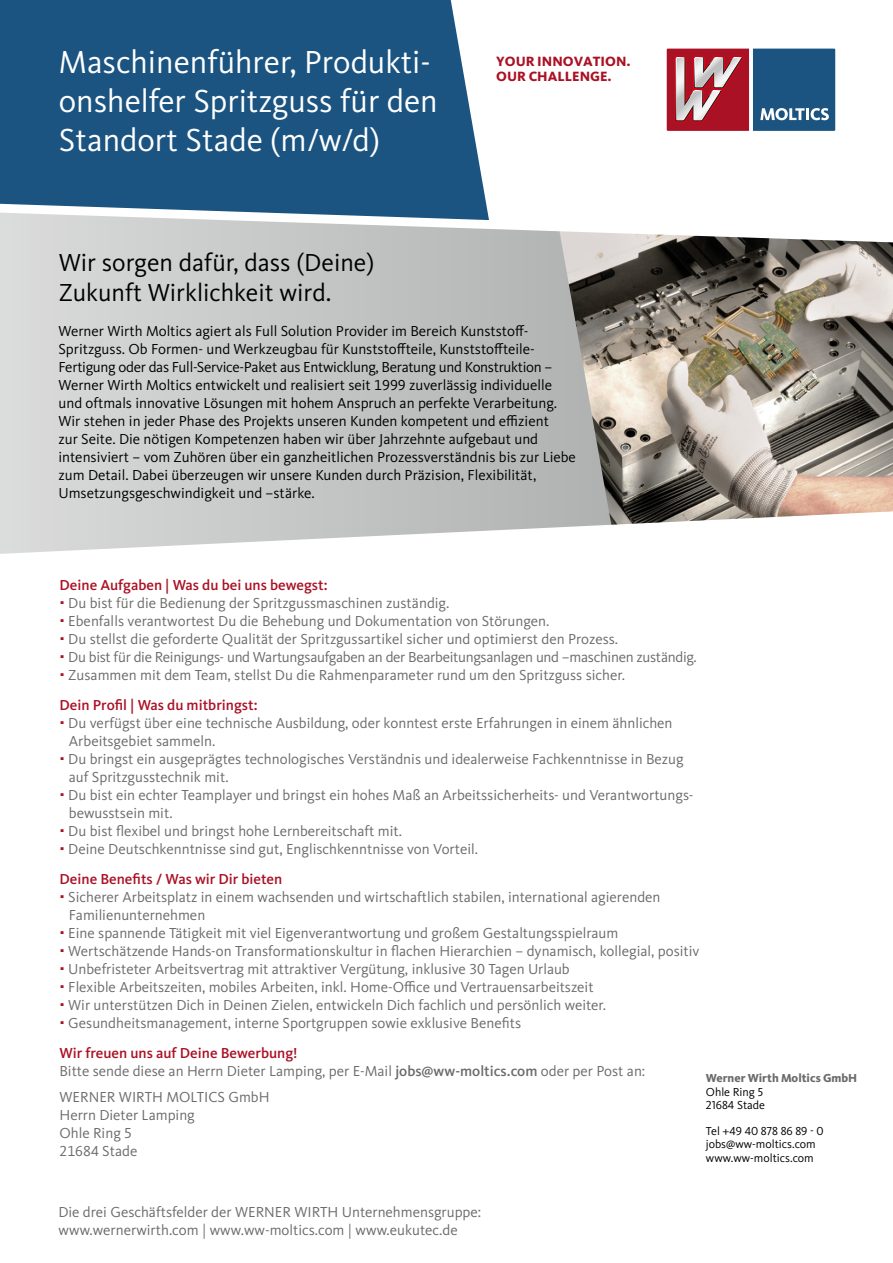
<style>
.page{position:relative;width:893px;height:1263px;background:#fff}
.page>*{position:absolute;margin:0;border:0;box-sizing:border-box;transform-origin:0 0}
.t1{font:33px/39px "Kievit Pro";color:#fff}
.t2{font:25.5px/30px "Kievit Pro";color:#000}
.t3{font:15px/18px "Kievit Pro";color:#6b6b6a}
.t4{font:15px/18px "Kievit Pro";color:#000}
.t5{font:500 15px "Kievit Pro";color:#aa1124}
.t6{font:800 13.95px "Kievit Pro";color:#aa1124}
.t7{font:12px/13.2px "Kievit Pro";color:#000}
.t8{font:800 12px "Kievit Pro";color:#6b6b6a}
.s1{font-weight:500;color:#aa1124}
.s2{font-weight:500}
</style>
<div class="page">
<svg style="left:0;top:242px;width:559px;height:269px;background:#c6c7c7"></svg>
<img style="left:559px;top:242px;width:334px;height:269px">
<svg style="left:0;top:220px;width:880px;height:22px"></svg>
<svg style="left:0;top:0;width:489px;height:220px;background:#2b608a"></svg>
<svg style="left:0;top:511px;width:893px;height:43px"></svg>
<svg style="left:667px;top:49px;width:168px;height:82px;background:#735872"></svg>
<h1 class="t1" style="left:59px;top:42px;width:373px">Maschinenführer, Produkti-</h1>
<h1 class="t1" style="left:59px;top:81px;width:380px">onshelfer Spritzguss für den<br>Standort Stade (m/w/d)</h1>
<p class="t6" style="left:496px;top:53px;width:136px">YOUR INNOVATION.</p>
<p class="t6" style="left:496px;top:68px;width:117px">OUR CHALLENGE.</p>
<h2 class="t2" style="left:59px;top:248px;width:317px">Wir sorgen dafür, dass (Deine)<br>Zukunft Wirklichkeit wird.</h2>
<p class="t4" style="left:58px;top:322px;width:519px">Werner Wirth Moltics agiert als Full Solution Provider im Bereich Kunststoff-Spritzguss. Ob Formen- und Werkzeugbau für Kunststoffteile, Kunststoffteile-Fertigung oder das Full-Service-Paket aus Entwicklung, Beratung und Konstruktion – Werner Wirth Moltics entwickelt und realisiert seit 1999 zuverlässig individuelle und oftmals innovative Lösungen mit hohem Anspruch an perfekte Verarbeitung.<br>Wir stehen in jeder Phase des Projekts unseren Kunden kompetent und effizient<br>zur Seite. Die nötigen Kompetenzen haben wir über Jahrzehnte aufgebaut und intensiviert – vom Zuhören über ein ganzheitlichen Prozessverständnis bis zur Liebe zum Detail. Dabei überzeugen wir unsere Kunden durch Präzision, Flexibilität, Umsetzungsgeschwindigkeit und –stärke.</p>
<p class="t5" style="left:60px;top:576px;width:270px">Deine Aufgaben | Was du bei uns bewegst:</p>
<p class="t3" style="left:68px;top:594px;width:630px">Du bist für die Bedienung der Spritzgussmaschinen zuständig.<br>Ebenfalls verantwortest Du die Behebung und Dokumentation von Störungen.<br>Du stellst die geforderte Qualität der Spritzgussartikel sicher und optimierst den Prozess.<br>Du bist für die Reinigungs- und Wartungsaufgaben an der Bearbeitungsanlagen und –maschinen zuständig.<br>Zusammen mit dem Team, stellst Du die Rahmenparameter rund um den Spritzguss sicher.</p>
<p class="t5" style="left:60px;top:696px;width:200px">Dein Profil | Was du mitbringst:</p>
<p class="t3" style="left:68px;top:714px;width:627px">Du verfügst über eine technische Ausbildung, oder konntest erste Erfahrungen in einem ähnlichen Arbeitsgebiet sammeln.<br>Du bringst ein ausgeprägtes technologisches Verständnis und idealerweise Fachkenntnisse in Bezug auf Spritzgusstechnik mit.<br>Du bist ein echter Teamplayer und bringst ein hohes Maß an Arbeitssicherheits- und Verantwortungs&shy;bewusstsein mit.<br>Du bist flexibel und bringst hohe Lernbereitschaft mit.<br>Deine Deutschkenntnisse sind gut, Englischkenntnisse von Vorteil.</p>
<p class="t5" style="left:60px;top:870px;width:224px">Deine Benefits / Was wir Dir bieten</p>
<p class="t3" style="left:68px;top:888px;width:633px">Sicherer Arbeitsplatz in einem wachsenden und wirtschaftlich stabilen, international agierenden Familienunternehmen<br>Eine spannende Tätigkeit mit viel Eigenverantwortung und großem Gestaltungsspielraum Wertschätzende Hands-on Transformationskultur in flachen Hierarchien – dynamisch, kollegial, positiv Unbefristeter Arbeitsvertrag mit attraktiver Vergütung, inklusive 30 Tagen Urlaub<br>Flexible Arbeitszeiten, mobiles Arbeiten, inkl. Home-Office und Vertrauensarbeitszeit<br>Wir unterstützen Dich in Deinen Zielen, entwickeln Dich fachlich und persönlich weiter.<br>Gesundheitsmanagement, interne Sportgruppen sowie exklusive Benefits</p>
<p class="t3" style="left:60px;top:1044px;width:587px"><span class="s1">Wir freuen uns auf Deine Bewerbung!<br></span>Bitte sende diese an Herrn Dieter Lamping, per E-Mail <span class="s2">jobs@ww-moltics.com</span> oder per Post an:</p>
<p class="t3" style="left:60px;top:1088px;width:212px">WERNER WIRTH MOLTICS GmbH<br>Herrn Dieter Lamping<br>Ohle Ring 5<br>21684 Stade</p>
<p class="t8" style="left:706px;top:1071px;width:153px">Werner Wirth Moltics GmbH</p>
<p class="t7" style="left:706px;top:1085px;width:61px">Ohle Ring 5<br>21684 Stade</p>
<p class="t7" style="left:706px;top:1124px;width:119px">Tel +49 40 878 86 89 - 0 jobs@ww-moltics.com www.ww-moltics.com</p>
<p class="t3" style="left:58px;top:1203px;width:424px">Die drei Geschäftsfelder der WERNER WIRTH Unternehmensgruppe: www.wernerwirth.com | www.ww-moltics.com | www.eukutec.de</p>
</div>
